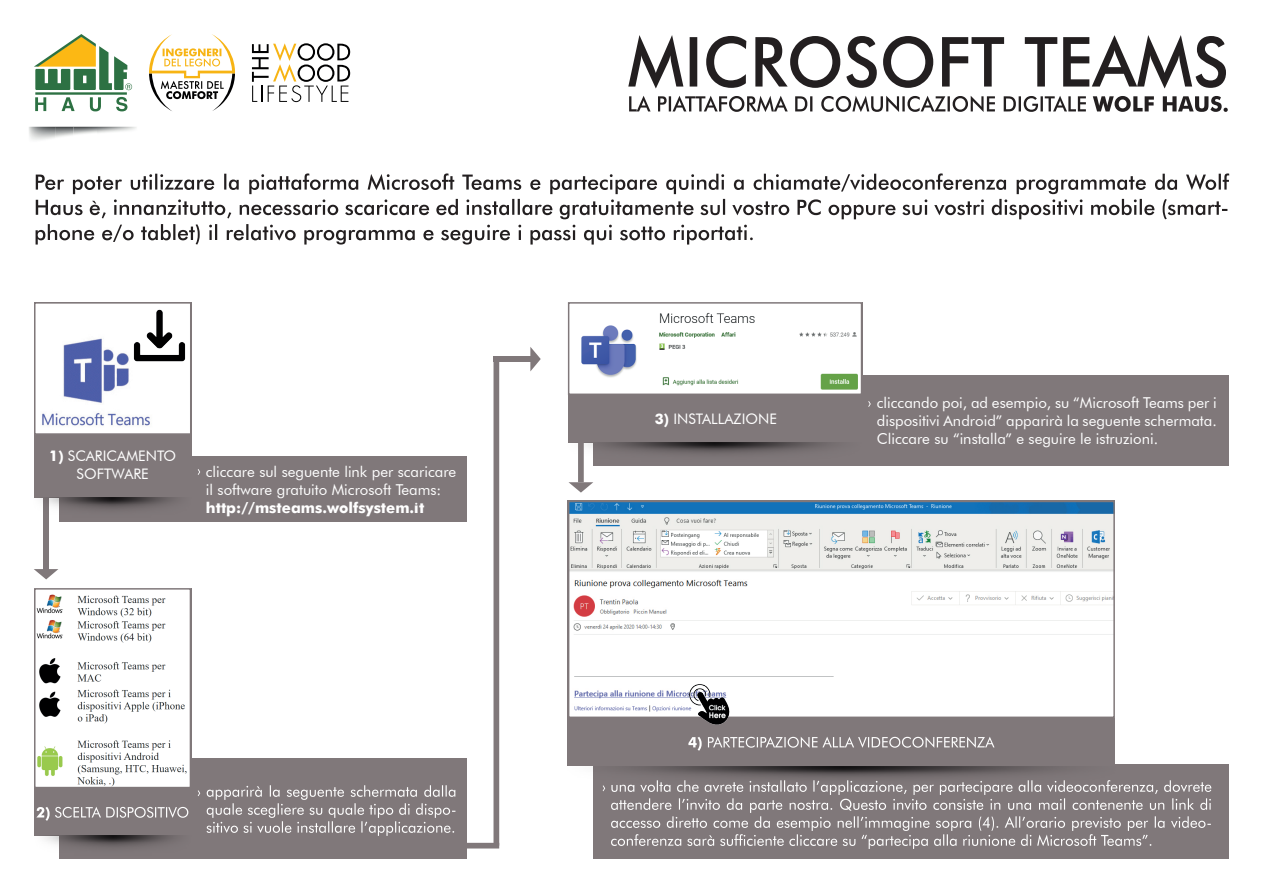
<style>
.page{position:relative;width:1263px;height:893px;background:#fff}
.page>*{position:absolute;margin:0;border:0;box-sizing:border-box;transform-origin:0 0}
.t1{font:15px/18px "Futura BT";color:#fff}
.t2{font:700 15px "Futura";color:#fff}
.t3{font:14.55px/17.4px "Futura BT";color:#fff;text-align:center}
.s1{font-family:"Futura";font-weight:700}
</style>
<div class="page">
<div style="left:43px;top:452px;width:6px;height:121px;background:#80787a"></div>
<svg style="left:34px;top:569px;width:24px;height:10px"></svg>
<div style="left:59px;top:457px;width:408px;height:65px;background:#80787a"></div>
<div style="left:34px;top:303px;width:158px;height:195px;background:#80787a"></div>
<img style="left:41px;top:498px;width:136px;height:12px">
<svg style="left:628px;top:35px;width:598px;height:54px"></svg>
<hr style="left:35px;top:92px;width:92px;height:3px;background:#2d7143">
<svg style="left:35px;top:97px;width:11px;height:14px"></svg>
<svg style="left:62px;top:97px;width:13px;height:14px"></svg>
<svg style="left:90px;top:97px;width:11px;height:14px"></svg>
<svg style="left:116px;top:97px;width:11px;height:14px"></svg>
<svg style="left:34px;top:34px;width:98px;height:56px"></svg>
<svg style="left:149px;top:34px;width:86px;height:77px"></svg>
<svg style="left:252px;top:43px;width:98px;height:59px"></svg>
<svg style="left:629px;top:96px;width:599px;height:16px"></svg>
<svg style="left:36px;top:173px;width:1193px;height:72px"></svg>
<img style="left:29px;top:127px;width:26px;height:13px">
<img style="left:55px;top:127px;width:19px;height:11px">
<img style="left:74px;top:127px;width:23px;height:8px">
<div style="left:34px;top:302px;width:157px;height:133px;background:#fff;border:2px solid #80787a"></div>
<img style="left:42px;top:338px;width:108px;height:88px">
<img style="left:131px;top:309px;width:55px;height:59px">
<div style="left:59px;top:758px;width:407px;height:101px;background:#80787a"></div>
<div style="left:34px;top:588px;width:157px;height:247px;background:#80787a"></div>
<img style="left:34px;top:835px;width:143px;height:13px">
<img style="left:37px;top:591px;width:151px;height:194px">
<div style="left:34px;top:588px;width:157px;height:200px;border:2px solid #80787a"></div>
<svg style="left:36px;top:807px;width:152px;height:14px"></svg>
<svg style="left:206px;top:785px;width:249px;height:51px"></svg>
<div style="left:459px;top:843px;width:40px;height:5px;background:#80787a"></div>
<div style="left:493px;top:357px;width:6px;height:489px;background:#80787a"></div>
<div style="left:593px;top:375px;width:636px;height:91px;background:#80787a"></div>
<div style="left:568px;top:302px;width:294px;height:140px;background:#80787a"></div>
<img style="left:571px;top:305px;width:288px;height:87px">
<div style="left:568px;top:302px;width:294px;height:93px;border:2px solid #80787a"></div>
<div style="left:578px;top:407px;width:6px;height:75px;background:#80787a"></div>
<svg style="left:568px;top:482px;width:25px;height:11px"></svg>
<svg style="left:593px;top:765px;width:636px;height:94px;background:#756e6f"></svg>
<div style="left:568px;top:501px;width:547px;height:265px;background:#80787a"></div>
<svg style="left:688px;top:737px;width:306px;height:14px"></svg>
<svg style="left:611px;top:780px;width:600px;height:69px;background:#918a8b"></svg>
<img style="left:571px;top:504px;width:541px;height:211px">
<div style="left:568px;top:501px;width:547px;height:217px;border:2px solid #80787a"></div>
<img style="left:687px;top:680px;width:44px;height:45px">
<div style="left:493px;top:356px;width:41px;height:6px;background:#80787a"></div>
<svg style="left:530px;top:347px;width:11px;height:24px"></svg>
<svg style="left:868px;top:401px;width:3px;height:6px"></svg>
<p class="t3" style="left:49px;top:447px;width:128px"><span class="s1">1)</span> SCARICAMENTO<br>SOFTWARE</p>
<p class="t1" style="left:206px;top:462px;width:252px">cliccare sul seguente link per scaricare il software gratuito Microsoft Teams:</p>
<p class="t2" style="left:206px;top:496px;width:220px">http://msteams.wolfsystem.it</p>
<p class="t3" style="left:655px;top:410px;width:124px"><span class="s1">3)</span> INSTALLAZIONE</p>
<p class="t1" style="left:877px;top:394px;width:341px;text-align:justify">cliccando poi, ad esempio, su “Microsoft Teams per i dispositivi Android” apparirà la seguente schermata.<br>Cliccare su “installa” e seguire le istruzioni.</p>
</div>
